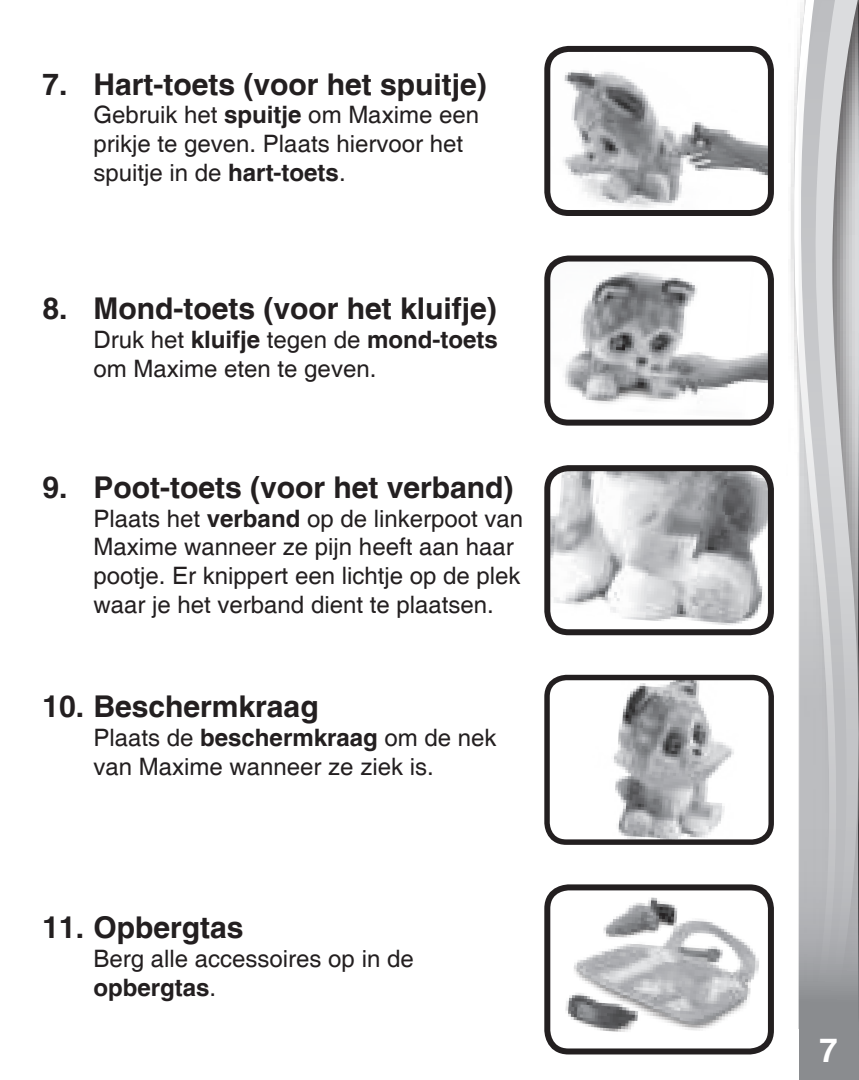
<style>
.page{position:relative;width:859px;height:1080px;background:#fff}
.page>*{position:absolute;margin:0;border:0;box-sizing:border-box;transform-origin:0 0}
.t1{font:700 33px "Helvetica";color:#fff}
.t2{font:700 30px "Helvetica";color:#231f20}
.t3{font:24px/28.8px "Helvetica";color:#231f20}
.s1{font-weight:700}
.s2{font-size:27px}
.s3{font-style:inherit}
</style>
<div class="page">
<div style="left:787px;top:0;width:71px;height:1080px;background:#231f20;opacity:.75"></div>
<svg style="left:793px;top:0;width:6px;height:1029px"></svg>
<svg style="left:799px;top:0;width:59px;height:1080px;background:#bdbec1"></svg>
<div style="left:741px;top:1029px;width:58px;height:51px;background:#fff"></div>
<img style="left:551px;top:472px;width:216px;height:155px">
<div style="left:544px;top:465px;width:230px;height:170px;border:6px solid #231f20;border-radius:21px"></div>
<img style="left:550px;top:681px;width:218px;height:158px">
<div style="left:544px;top:675px;width:230px;height:170px;border:5px solid #231f20;border-radius:19px"></div>
<img style="left:558px;top:891px;width:209px;height:156px">
<div style="left:544px;top:884px;width:230px;height:170px;border:6px solid #231f20;border-radius:21px"></div>
<img style="left:551px;top:259px;width:216px;height:160px">
<div style="left:544px;top:256px;width:230px;height:170px;border:6px solid #231f20;border-radius:21px"></div>
<img style="left:551px;top:53px;width:216px;height:156px">
<div style="left:544px;top:46px;width:230px;height:170px;border:6px solid #231f20;border-radius:21px"></div>
<p class="t2" style="left:43px;top:73px;width:446px">7. Hart-toets (voor het spuitje)</p>
<p class="t3" style="left:94px;top:103px;width:387px">Gebruik het <span class="s1">spuitje</span> om Maxime een prikje te geven. Plaats hiervoor het spuitje in de <span class="s1">hart-toets</span>.</p>
<p class="t2" style="left:43px;top:297px;width:456px">8. Mond-toets (voor het kluifje)</p>
<p class="t3" style="left:94px;top:327px;width:406px">Druk het <span class="s1">kluifje</span> tegen de <span class="s1">mond-toets </span>om Maxime eten te geven.</p>
<p class="t2" style="left:43px;top:476px;width:473px">9. Poot-toets (voor het verband)</p>
<p class="t3" style="left:94px;top:506px;width:431px">Plaats het <span class="s1">verband</span> op de linkerpoot van Maxime wanneer ze pijn heeft aan haar pootje. Er knippert een lichtje op de plek waar je het verband dient te plaatsen.</p>
<p class="t2" style="left:43px;top:695px;width:278px">10. Beschermkraag</p>
<p class="t3" style="left:94px;top:725px;width:404px">Plaats de <span class="s1">beschermkraag</span> om de nek van Maxime wanneer ze ziek is.</p>
<p class="t2" style="left:43px;top:916px;width:203px">11. Opbergtas</p>
<p class="t3" style="left:94px;top:946px;width:322px">Berg alle accessoires op in de <span class="s1">opbergtas</span>.</p>
<h1 class="t1" style="left:820px;top:1022px;width:25px">7 <span class="s2">7</span><span class="s3">7</span></h1>
</div>
